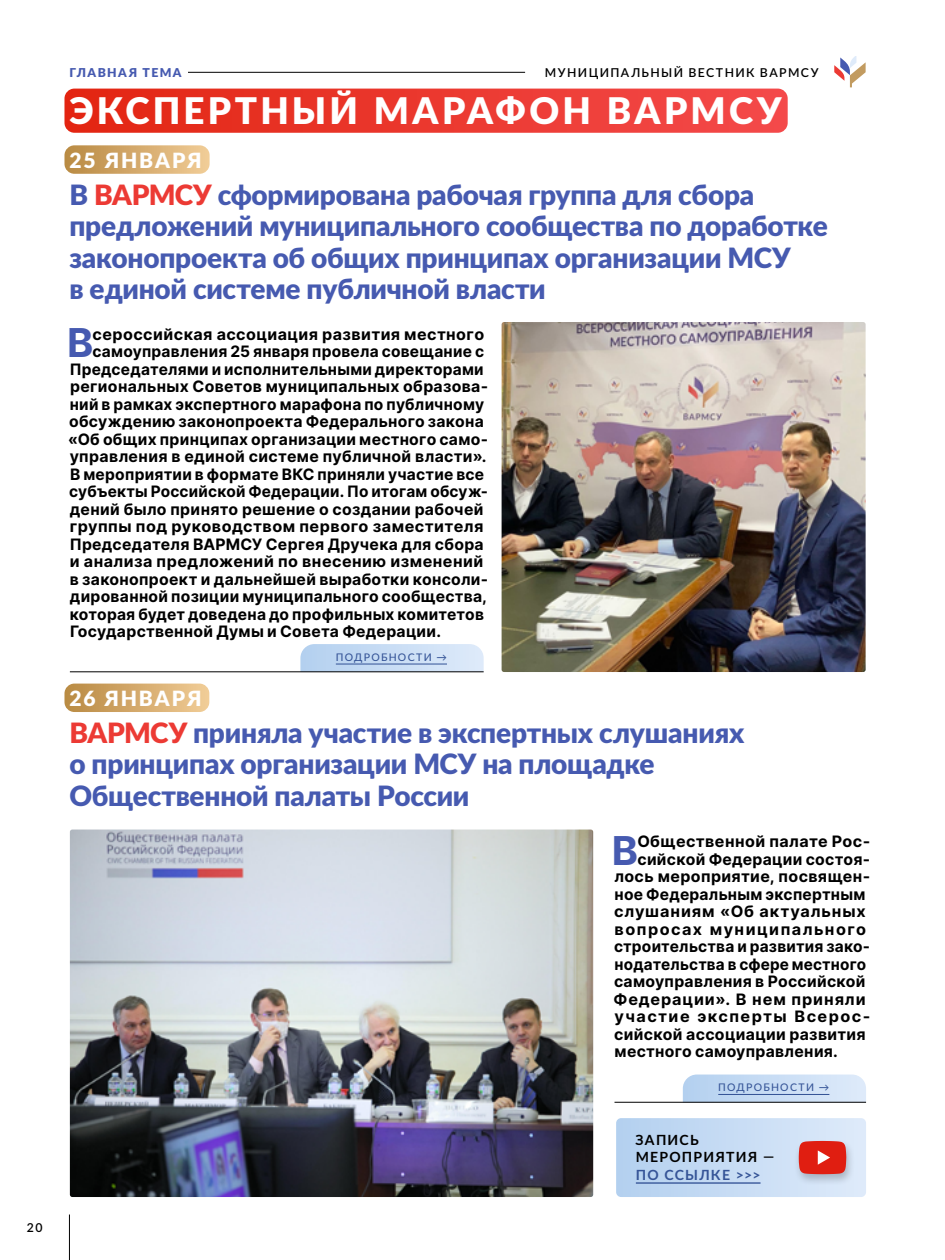
<style>
.page{position:relative;width:945px;height:1260px;background:#fff}
.page>*{position:absolute;margin:0;border:0;box-sizing:border-box;transform-origin:0 0}
.t1{font:700 39.9px "Inter";color:#465ab0}
.t2{font:900 36.75px "Lato";letter-spacing:.085em;color:#fff}
.t3{font:900 28px/31.5px "Lato";letter-spacing:-.01em;color:#465ab0}
.t4{font:900 21px "Lato";letter-spacing:.085em;color:#fff}
.t5{font:700 15.75px "Inter";letter-spacing:.02em;color:#000}
.t6{font:700 15.75px "Inter";letter-spacing:.055em;color:#000}
.t7{font:700 15.75px "Inter";letter-spacing:.09em;color:#000}
.t8{font:700 15.75px "Inter";letter-spacing:.085em;color:#000}
.t9{font:700 14px/17.5px "Lato";letter-spacing:.085em;color:#000}
.t10{font:700 14px "Lato";letter-spacing:.085em;color:#355497}
.t11{font:600 12.25px "Lato";letter-spacing:.11em;color:#000}
.t12{font:900 12.25px "Lato";letter-spacing:.12em;color:#465ab0}
.t13{font:500 10.5px "Lato";letter-spacing:.115em;color:#355497}
.s1{color:#ec3a34}
</style>
<div class="page">
<hr style="left:69px;top:72px;width:456px;height:1px;background:#000">
<svg style="left:834px;top:56px;width:32px;height:31px"></svg>
<hr style="left:69px;top:1215px;width:1px;height:45px;background:#000">
<div style="left:69px;top:60px;width:119px;height:35px;background:#fff"></div>
<svg style="left:64px;top:89px;width:724px;height:44px;background:#eb3930"></svg>
<svg style="left:64px;top:145px;width:146px;height:29px;background:#d6ae72"></svg>
<svg style="left:64px;top:684px;width:145px;height:28px;background:#d5ac6f"></svg>
<svg style="left:300px;top:644px;width:184px;height:28px;background:#c3d6ed"></svg>
<hr style="left:336px;top:664px;width:111px;height:1px;background:#355497">
<svg style="left:683px;top:1075px;width:183px;height:27px;background:#c7dbf2"></svg>
<hr style="left:718px;top:1094px;width:111px;height:1px;background:#355497">
<hr style="left:70px;top:672px;width:414px;height:1px;background:#000">
<hr style="left:615px;top:1102px;width:251px;height:1px;background:#000">
<img style="left:502px;top:322px;width:364px;height:350px">
<img style="left:70px;top:830px;width:523px;height:367px">
<svg style="left:616px;top:1118px;width:250px;height:79px;background:#c7cde2"></svg>
<p class="t11" style="left:27px;top:1219px;width:17px">20</p>
<p class="t12" style="left:69px;top:63px;width:114px">ГЛАВНАЯ ТЕМА</p>
<p class="t11" style="left:545px;top:64px;width:275px">МУНИЦИПАЛЬНЫЙ ВЕСТНИК ВАРМСУ</p>
<h2 class="t2" style="left:69px;top:83px;width:713px">ЭКСПЕРТНЫЙ МАРАФОН ВАРМСУ</h2>
<h3 class="t4" style="left:69px;top:145px;width:134px">25 ЯНВАРЯ</h3>
<h3 class="t3" style="left:69px;top:177px;width:760px">В <span class="s1">ВАРМСУ</span> сформирована рабочая группа для сбора предложений муниципального сообщества по доработке законопроекта об общих принципах организации МСУ<br>в единой системе публичной власти</h3>
<h1 class="t1" style="left:67px;top:313px;width:28px">В</h1>
<p class="t5" style="left:93px;top:322px;width:393px">сероссийская ассоциация развития местного</p>
<p class="t5" style="left:93px;top:340px;width:393px">самоуправления 25 января провела совещание с</p>
<p class="t5" style="left:70px;top:357px;width:415px">Председателями и исполнительными директорами</p>
<p class="t5" style="left:70px;top:375px;width:420px">региональных Советов муниципальных образова-</p>
<p class="t5" style="left:70px;top:392px;width:416px">ний в рамках экспертного марафона по публичному</p>
<p class="t5" style="left:69px;top:410px;width:416px">обсуждению законопроекта Федерального закона</p>
<p class="t5" style="left:68px;top:427px;width:422px">«Об общих принципах организации местного само-</p>
<p class="t5" style="left:70px;top:445px;width:419px">управления в единой системе публичной власти».</p>
<p class="t5" style="left:70px;top:462px;width:416px">В мероприятии в формате ВКС приняли участие все</p>
<p class="t5" style="left:69px;top:480px;width:420px">субъекты Российской Федерации. По итогам обсуж-</p>
<p class="t5" style="left:70px;top:497px;width:415px">дений было принято решение о создании рабочей</p>
<p class="t5" style="left:70px;top:515px;width:415px">группы под руководством первого заместителя</p>
<p class="t5" style="left:70px;top:532px;width:415px">Председателя ВАРМСУ Сергея Дручека для сбора</p>
<p class="t5" style="left:70px;top:550px;width:415px">и анализа предложений по внесению изменений</p>
<p class="t5" style="left:70px;top:567px;width:420px">в законопроект и дальнейшей выработки консоли-</p>
<p class="t5" style="left:70px;top:585px;width:419px">дированной позиции муниципального сообщества,</p>
<p class="t5" style="left:70px;top:602px;width:416px">которая будет доведена до профильных комитетов</p>
<p class="t5" style="left:70px;top:620px;width:373px">Государственной Думы и Совета Федерации.</p>
<h3 class="t4" style="left:69px;top:683px;width:134px">26 ЯНВАРЯ</h3>
<p class="t13" style="left:336px;top:649px;width:113px">ПОДРОБНОСТИ →</p>
<h3 class="t3" style="left:69px;top:716px;width:676px"><span class="s1">ВАРМСУ</span> приняла участие в экспертных слушаниях о принципах организации МСУ на площадке<br>Общественной палаты России</h3>
<h1 class="t1" style="left:612px;top:821px;width:28px">В</h1>
<p class="t5" style="left:637px;top:830px;width:234px">Общественной палате Рос-</p>
<p class="t5" style="left:637px;top:847px;width:234px">сийской Федерации состоя-</p>
<p class="t5" style="left:614px;top:865px;width:257px">лось мероприятие, посвящен-</p>
<p class="t5" style="left:615px;top:882px;width:252px">ное Федеральным экспертным</p>
<p class="t6" style="left:614px;top:900px;width:253px">слушаниям «Об актуальных</p>
<p class="t7" style="left:615px;top:917px;width:253px">вопросах муниципального</p>
<p class="t5" style="left:614px;top:935px;width:258px">строительства и развития зако-</p>
<p class="t5" style="left:615px;top:952px;width:253px">нодательства в сфере местного</p>
<p class="t5" style="left:614px;top:970px;width:253px">самоуправления в Российской</p>
<p class="t6" style="left:614px;top:987px;width:254px">Федерации». В нем приняли</p>
<p class="t8" style="left:615px;top:1005px;width:257px">участие эксперты Всерос-</p>
<p class="t5" style="left:614px;top:1022px;width:253px">сийской ассоциации развития</p>
<p class="t5" style="left:615px;top:1040px;width:225px">местного самоуправления.</p>
<p class="t13" style="left:718px;top:1080px;width:113px">ПОДРОБНОСТИ →</p>
<p class="t9" style="left:636px;top:1130px;width:140px">ЗАПИСЬ<br>МЕРОПРИЯТИЯ —</p>
<p class="t10" style="left:636px;top:1164px;width:126px">ПО ССЫЛКЕ &gt;&gt;&gt;</p>
</div>
